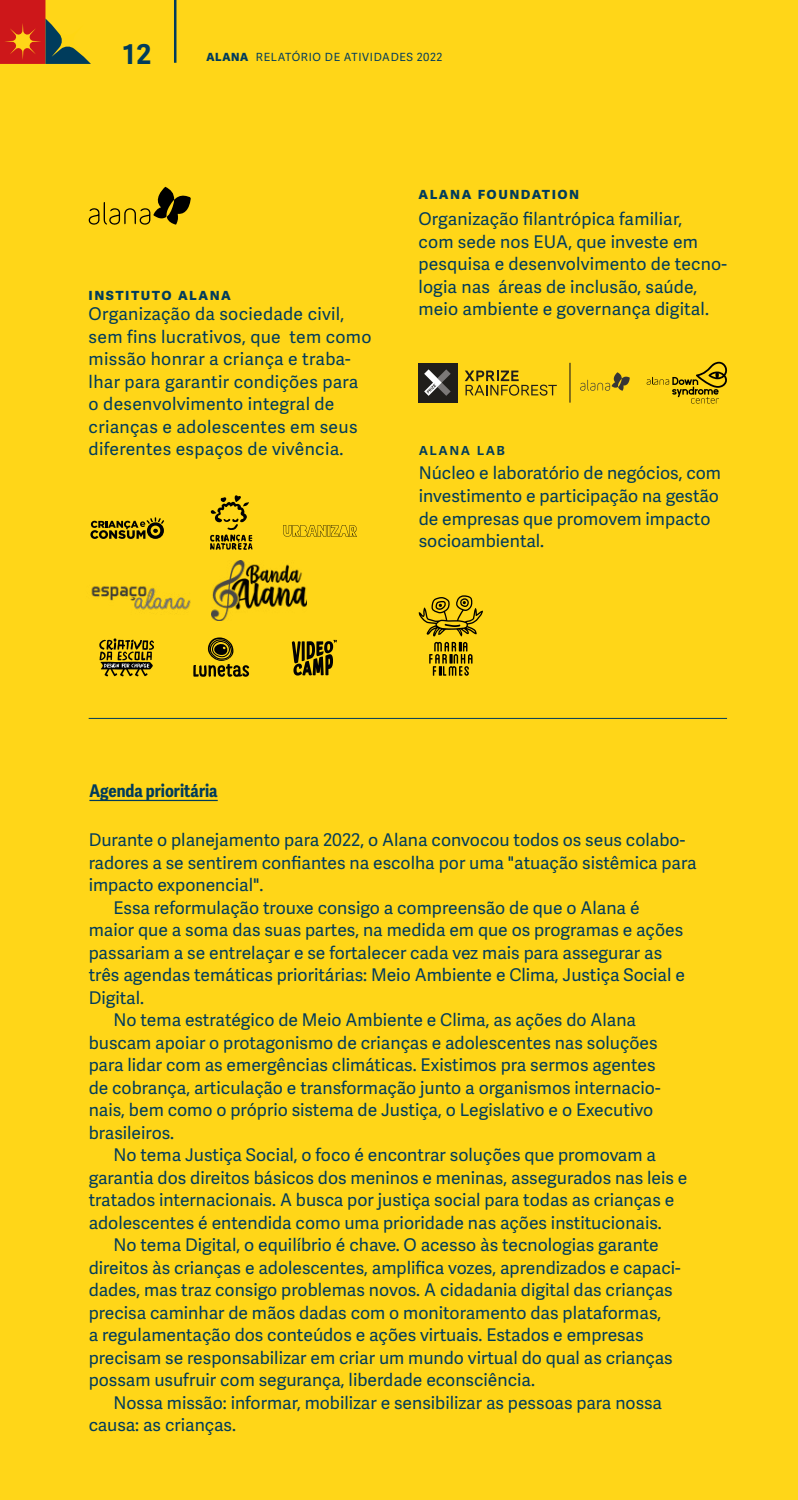
<style>
.page{position:relative;width:798px;height:1500px;background:#fff}
.page>*{position:absolute;margin:0;border:0;box-sizing:border-box;transform-origin:0 0}
.t1{font:700 27.38px "Adelle Sans";color:#003c5c}
.t2{font:17.5px/22.5px "Adelle Sans";color:#003c5c}
.t3{font:17.5px/22.5px "Adelle Sans";letter-spacing:.02em;color:#003c5c}
.t4{font:700 17.5px "Adelle Sans Cnd";color:#003c5c}
.t5{font:700 16.25px "Adelle Sans";letter-spacing:.09em;color:#003c5c}
.t6{font:600 16.25px "Adelle Sans";letter-spacing:.09em;color:#003c5c}
.t7{font:11.25px "Adelle Sans";letter-spacing:.06em;color:#003c5c}
.s1{font-weight:800}
</style>
<div class="page">
<div style="left:0;top:0;width:797px;height:1500px;background:#ffd618"></div>
<hr style="left:89px;top:800px;width:129px;height:1px;background:#003c5c">
<svg style="left:88px;top:187px;width:103px;height:38px"></svg>
<svg style="left:210px;top:495px;width:42px;height:55px"></svg>
<svg style="left:90px;top:517px;width:74px;height:22px"></svg>
<svg style="left:99px;top:638px;width:55px;height:38px"></svg>
<img style="left:91px;top:586px;width:100px;height:24px">
<img style="left:212px;top:561px;width:95px;height:59px">
<svg style="left:283px;top:525px;width:73px;height:12px"></svg>
<svg style="left:193px;top:637px;width:56px;height:40px"></svg>
<svg style="left:292px;top:640px;width:45px;height:36px"></svg>
<svg style="left:464px;top:371px;width:92px;height:25px"></svg>
<div style="left:417px;top:363px;width:40px;height:39px;background:#201e1b"></div>
<svg style="left:424px;top:369px;width:26px;height:27px"></svg>
<svg style="left:580px;top:372px;width:49px;height:19px"></svg>
<hr style="left:569px;top:363px;width:1px;height:40px;background:#201e1b">
<svg style="left:646px;top:362px;width:81px;height:42px"></svg>
<svg style="left:429px;top:642px;width:43px;height:34px"></svg>
<svg style="left:418px;top:595px;width:65px;height:41px"></svg>
<hr style="left:89px;top:718px;width:637px;height:1px;background:#003c5c">
<hr style="left:174px;top:0;width:2px;height:63px;background:#003c5c">
<svg style="left:0;top:0;width:91px;height:64px"></svg>
<h1 class="t1" style="left:123px;top:37px;width:30px">12</h1>
<p class="t7" style="left:206px;top:50px;width:237px"><span class="s1">ALANA</span> RELATÓRIO DE ATIVIDADES 2022</p>
<p class="t5" style="left:89px;top:284px;width:144px">instituto alana</p>
<p class="t3" style="left:89px;top:303px;width:284px">Organização da sociedade civil, sem fins lucrativos, que tem como missão honrar a criança e traba&shy;lhar para garantir condições para o desenvolvimento integral de crianças e adolescentes em seus diferentes espaços de vivência.</p>
<p class="t5" style="left:418px;top:183px;width:162px">alana foundation</p>
<p class="t2" style="left:418px;top:209px;width:310px">Organização filantrópica familiar,<br>com sede nos EUA, que investe em pesquisa e desenvolvimento de tecno&shy;logia nas áreas de inclusão, saúde, meio ambiente e governança digital.</p>
<p class="t6" style="left:418px;top:440px;width:88px">alana lab</p>
<p class="t2" style="left:418px;top:463px;width:304px">Núcleo e laboratório de negócios, com investimento e participação na gestão de empresas que promovem impacto socioambiental.</p>
<p class="t4" style="left:89px;top:781px;width:130px">Agenda prioritária</p>
<p class="t2" style="left:89px;top:829px;width:597px">Durante o planejamento para 2022, o Alana convocou todos os seus colabo-</p>
<p class="t2" style="left:89px;top:852px;width:609px">radores a se sentirem confiantes na escolha por uma "atuação sistêmica para</p>
<p class="t2" style="left:89px;top:874px;width:176px">impacto exponencial".</p>
<p class="t2" style="left:113px;top:897px;width:527px">Essa reformulação trouxe consigo a compreensão de que o Alana é</p>
<p class="t2" style="left:89px;top:919px;width:596px">maior que a soma das suas partes, na medida em que os programas e ações</p>
<p class="t2" style="left:89px;top:942px;width:575px">passariam a se entrelaçar e se fortalecer cada vez mais para assegurar as</p>
<p class="t2" style="left:89px;top:964px;width:597px">três agendas temáticas prioritárias: Meio Ambiente e Clima, Justiça Social e</p>
<p class="t2" style="left:89px;top:987px;width:57px">Digital.</p>
<p class="t2" style="left:113px;top:1009px;width:524px">No tema estratégico de Meio Ambiente e Clima, as ações do Alana</p>
<p class="t2" style="left:89px;top:1032px;width:570px">buscam apoiar o protagonismo de crianças e adolescentes nas soluções</p>
<p class="t2" style="left:89px;top:1054px;width:568px">para lidar com as emergências climáticas. Existimos pra sermos agentes</p>
<p class="t2" style="left:89px;top:1077px;width:573px">de cobrança, articulação e transformação junto a organismos internacio-</p>
<p class="t2" style="left:89px;top:1099px;width:566px">nais, bem como o próprio sistema de Justiça, o Legislativo e o Executivo</p>
<p class="t2" style="left:89px;top:1122px;width:87px">brasileiros.</p>
<p class="t2" style="left:113px;top:1144px;width:544px">No tema Justiça Social, o foco é encontrar soluções que promovam a</p>
<p class="t2" style="left:89px;top:1167px;width:600px">garantia dos direitos básicos dos meninos e meninas, assegurados nas leis e</p>
<p class="t2" style="left:89px;top:1189px;width:587px">tratados internacionais. A busca por justiça social para todas as crianças e</p>
<p class="t2" style="left:89px;top:1212px;width:574px">adolescentes é entendida como uma prioridade nas ações institucionais.</p>
<p class="t2" style="left:113px;top:1234px;width:546px">No tema Digital, o equilíbrio é chave. O acesso às tecnologias garante</p>
<p class="t2" style="left:89px;top:1257px;width:593px">direitos às crianças e adolescentes, amplifica vozes, aprendizados e capaci-</p>
<p class="t2" style="left:89px;top:1279px;width:585px">dades, mas traz consigo problemas novos. A cidadania digital das crianças</p>
<p class="t2" style="left:89px;top:1302px;width:574px">precisa caminhar de mãos dadas com o monitoramento das plataformas,</p>
<p class="t2" style="left:89px;top:1324px;width:556px">a regulamentação dos conteúdos e ações virtuais. Estados e empresas</p>
<p class="t2" style="left:89px;top:1347px;width:585px">precisam se responsabilizar em criar um mundo virtual do qual as crianças</p>
<p class="t2" style="left:89px;top:1369px;width:447px">possam usufruir com segurança, liberdade econsciência.</p>
<p class="t2" style="left:113px;top:1392px;width:550px">Nossa missão: informar, mobilizar e sensibilizar as pessoas para nossa</p>
<p class="t2" style="left:89px;top:1415px;width:149px">causa: as crianças.</p>
</div>
